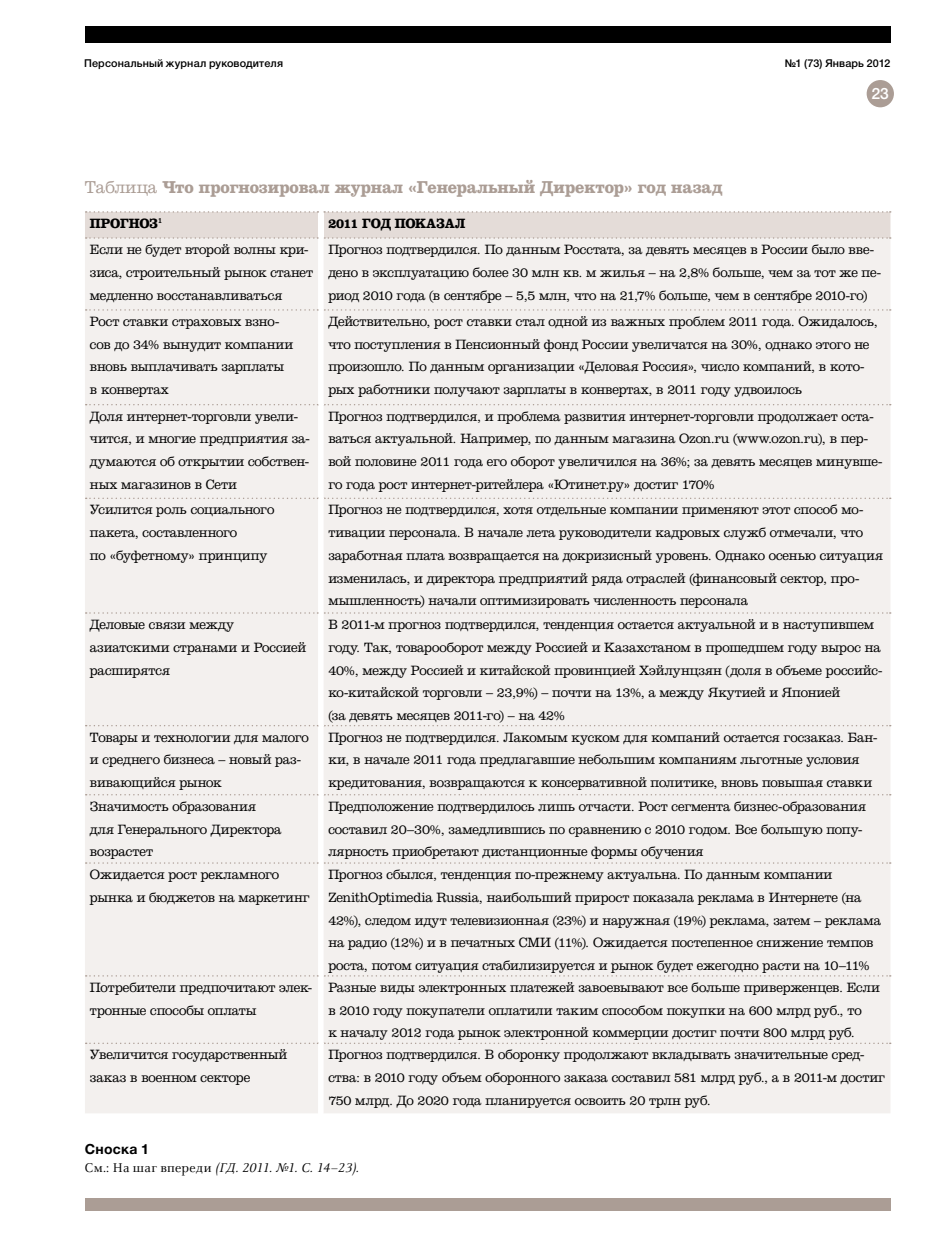
<style>
.page{position:relative;width:943px;height:1241px;background:#fff}
.page>*{position:absolute;margin:0;border:0;box-sizing:border-box;transform-origin:0 0}
.t1{font:700 17.85px "IN Ventura";color:#ab9d95}
.t2{font:500 15.75px "Helvetica Neue Cyr";color:#fff}
.t3{font:300 14px/22.8px "IN Ventura";letter-spacing:-.005em;color:#000}
.t4{font:italic 14px "GD Celestial";letter-spacing:-.02em;color:#000}
.t5{font:700 14px "IN Ventura";letter-spacing:-.02em;color:#000}
.t6{font:700 14px "Helvetica Neue Cyr";letter-spacing:.015em;color:#000}
.t7{font:500 10.85px "Helvetica Neue Cyr";letter-spacing:.01em;color:#000}
.s1{font-weight:300}
.s2{font-style:normal}
</style>
<div class="page">
<div style="left:866px;top:80px;width:27px;height:27px;background:#ab9d95;border-radius:50%"></div>
<div style="left:85px;top:26px;width:805px;height:17px;background:#000"></div>
<div style="left:85px;top:1197px;width:805px;height:13px;background:#ab9d95"></div>
<div style="left:85px;top:211px;width:805px;height:902px;background:#f3f0ee"></div>
<p class="t7" style="left:84px;top:57px;width:200px">Персональный журнал руководителя</p>
<p class="t7" style="left:784px;top:57px;width:107px">№1 (73) Январь 2012</p>
<p class="t1" style="left:85px;top:176px;width:639px"><span class="s1">Таблица</span> Что прогнозировал журнал «Генеральный Директор» год назад</p>
<p class="t2" style="left:871px;top:85px;width:19px">23</p>
<p class="t5" style="left:90px;top:215px;width:74px">ПРОГНОЗ<sup>1</sup></p>
<p class="t5" style="left:328px;top:215px;width:139px">2011 ГОД ПОКАЗАЛ</p>
<p class="t3" style="left:90px;top:238px;width:225px">Если не будет второй волны кри&shy;зиса, строительный рынок станет медленно восстанавливаться</p>
<p class="t3" style="left:328px;top:238px;width:554px">Прогноз подтвердился. По данным Росстата, за девять месяцев в России было вве&shy;дено в эксплуатацию более 30 млн кв. м жилья – на 2,8% больше, чем за тот же пе&shy;риод 2010 года (в сентябре – 5,5 млн, что на 21,7% больше, чем в сентябре 2010-го)</p>
<p class="t3" style="left:90px;top:309px;width:205px">Рост ставки страховых взно&shy;сов до 34% вынудит компании вновь выплачивать зарплаты в конвертах</p>
<p class="t3" style="left:328px;top:309px;width:551px">Действительно, рост ставки стал одной из важных проблем 2011 года. Ожидалось, что поступления в Пенсионный фонд России увеличатся на 30%, однако этого не произошло. По данным организации «Деловая Россия», число компаний, в кото&shy;рых работники получают зарплаты в конвертах, в 2011 году удвоилось</p>
<p class="t3" style="left:90px;top:404px;width:221px">Доля интернет-торговли увели&shy;чится, и многие предприятия за&shy;думаются об открытии собствен&shy;ных магазинов в Сети</p>
<p class="t3" style="left:328px;top:404px;width:555px">Прогноз подтвердился, и проблема развития интернет-торговли продолжает оста&shy;ваться актуальной. Например, по данным магазина Ozon.ru (www.ozon.ru), в пер&shy;вой половине 2011 года его оборот увеличился на 36%; за девять месяцев минувше&shy;го года рост интернет-ритейлера «Ютинет.ру» достиг 170%</p>
<p class="t3" style="left:90px;top:498px;width:186px">Усилится роль социального пакета, составленного<br>по «буфетному» принципу</p>
<p class="t3" style="left:328px;top:498px;width:556px">Прогноз не подтвердился, хотя отдельные компании применяют этот способ мо&shy;тивации персонала. В начале лета руководители кадровых служб отмечали, что заработная плата возвращается на докризисный уровень. Однако осенью ситуация изменилась, и директора предприятий ряда отраслей (финансовый сектор, про&shy;мышленность) начали оптимизировать численность персонала</p>
<p class="t3" style="left:90px;top:612px;width:218px">Деловые связи между азиатскими странами и Россией расширятся</p>
<p class="t3" style="left:328px;top:612px;width:555px">В 2011-м прогноз подтвердился, тенденция остается актуальной и в наступившем году. Так, товарооборот между Россией и Казахстаном в прошедшем году вырос на 40%, между Россией и китайской провинцией Хэйлунцзян (доля в объеме российс&shy;ко-китайской торговли – 23,9%) – почти на 13%, а между Якутией и Японией<br>(за девять месяцев 2011-го) – на 42%</p>
<p class="t3" style="left:90px;top:725px;width:220px">Товары и технологии для малого и среднего бизнеса – новый раз&shy;вивающийся рынок</p>
<p class="t3" style="left:328px;top:725px;width:550px">Прогноз не подтвердился. Лакомым куском для компаний остается госзаказ. Бан&shy;ки, в начале 2011 года предлагавшие небольшим компаниям льготные условия кредитования, возвращаются к консервативной политике, вновь повышая ставки</p>
<p class="t3" style="left:90px;top:794px;width:193px">Значимость образования для Генерального Директора возрастет</p>
<p class="t3" style="left:328px;top:794px;width:539px">Предположение подтвердилось лишь отчасти. Рост сегмента бизнес-образования составил 20–30%, замедлившись по сравнению с 2010 годом. Все большую попу&shy;лярность приобретают дистанционные формы обучения</p>
<p class="t3" style="left:90px;top:862px;width:221px">Ожидается рост рекламного рынка и бюджетов на маркетинг</p>
<p class="t3" style="left:328px;top:862px;width:554px">Прогноз сбылся, тенденция по-прежнему актуальна. По данным компании ZenithOptimedia Russia, наибольший прирост показала реклама в Интернете (на 42%), следом идут телевизионная (23%) и наружная (19%) реклама, затем – реклама на радио (12%) и в печатных СМИ (11%). Ожидается постепенное снижение темпов роста, потом ситуация стабилизируется и рынок будет ежегодно расти на 10–11%</p>
<p class="t3" style="left:90px;top:975px;width:223px">Потребители предпочитают элек&shy;тронные способы оплаты</p>
<p class="t3" style="left:328px;top:975px;width:553px">Разные виды электронных платежей завоевывают все больше приверженцев. Если в 2010 году покупатели оплатили таким способом покупки на 600 млрд руб., то<br>к началу 2012 года рынок электронной коммерции достиг почти 800 млрд руб.</p>
<p class="t3" style="left:90px;top:1042px;width:199px">Увеличится государственный заказ в военном секторе</p>
<p class="t3" style="left:328px;top:1042px;width:558px">Прогноз подтвердился. В оборонку продолжают вкладывать значительные сред&shy;ства: в 2010 году объем оборонного заказа составил 581 млрд руб., а в 2011-м достиг<br>750 млрд. До 2020 года планируется освоить 20 трлн руб.</p>
<p class="t6" style="left:85px;top:1141px;width:66px">Сноска 1</p>
<p class="t4" style="left:85px;top:1159px;width:276px"><span class="s2">См.: На шаг впереди</span> (ГД. 2011. №1. С. 14–23).</p>
</div>
